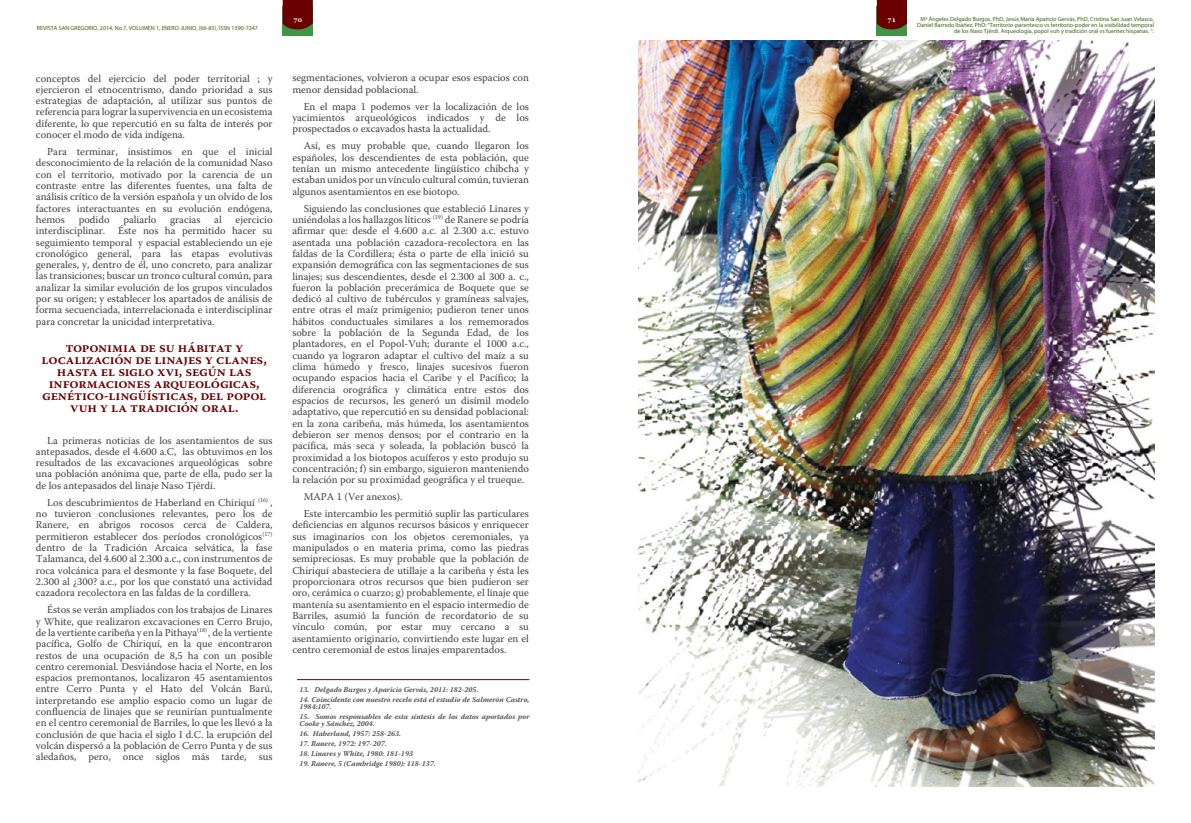
<style>
.page{position:relative;width:1191px;height:823px;background:#fff}
.page>*{position:absolute;margin:0;border:0;box-sizing:border-box;transform-origin:0 0}
.t1{font:600 14px/12px "Warnock Pro";letter-spacing:-.01em;color:#6b0000;text-align:center}
.t2{font:10.5px/11.3px "Warnock Pro";color:#414042;text-align:justify}
.t3{font:700 8px "Warnock Pro";color:#fff}
.t4{font:italic 700 7.5px/7px "Warnock Pro";color:#4d4d4f}
.t5{font:6px/6px "Myriad Pro";color:#406215;text-align:right}
</style>
<div class="page">
<div style="left:283px;top:6px;width:30px;height:29px;background:#3e9645"></div>
<svg style="left:283px;top:0;width:30px;height:29px"></svg>
<div style="left:876px;top:6px;width:31px;height:29px;background:#3e9645"></div>
<svg style="left:877px;top:0;width:30px;height:29px"></svg>
<img style="left:638px;top:41px;width:516px;height:744px">
<hr style="left:297px;top:678px;width:232px;height:1px;background:#6b0000">
<p class="t5" style="left:37px;top:25px;width:223px">REVISTA SAN GREGORIO, 2014, No.7, VOLUMEN 1, ENERO-JUNIO, (66-83), ISSN 1390-7247</p>
<p class="t2" style="left:36px;top:72px;width:238px">conceptos del ejercicio del poder territorial ; y ejercieron el etnocentrismo, dando prioridad a sus estrategias de adaptación, al utilizar sus puntos de referencia para lograr la supervivencia en un ecosistema diferente, lo que repercutió en su falta de interés por conocer el modo de vida indígena.</p>
<p class="t2" style="left:36px;top:146px;width:238px;text-indent:11px">Para terminar, insistimos en que el inicial desconocimiento de la relación de la comunidad Naso con el territorio, motivado por la carencia de un contraste entre las diferentes fuentes, una falta de análisis crítico de la versión española y un olvido de los factores interactuantes en su evolución endógena, hemos</p>
<p class="t2" style="left:79px;top:213px;width:32px">podido</p>
<p class="t2" style="left:123px;top:213px;width:35px">paliarlo</p>
<p class="t2" style="left:170px;top:213px;width:32px">gracias</p>
<p class="t2" style="left:214px;top:213px;width:9px">al</p>
<p class="t2" style="left:36px;top:213px;width:238px;text-indent:200px">ejercicio interdisciplinar. Éste nos ha permitido hacer su seguimiento temporal y espacial estableciendo un eje cronológico general, para las etapas evolutivas generales, y, dentro de él, uno concreto, para analizar las transiciones; buscar un tronco cultural común, para analizar la similar evolución de los grupos vinculados por su origen; y establecer los apartados de análisis de forma secuenciada, interrelacionada e interdisciplinar para concretar la unicidad interpretativa.</p>
<h1 class="t1" style="left:42px;top:341px;width:227px">TOPONIMIA DE SU HÁBITAT Y<br>LOCALIZACIÓN DE LINAJES Y CLANES,<br>HASTA EL SIGLO XVI, SEGÚN LAS<br>INFORMACIONES ARQUEOLÓGICAS,<br>GENÉTICO-LINGÜÍSTICAS, DEL POPOL<br>VUH Y LA TRADICIÓN ORAL.</h1>
<p class="t2" style="left:36px;top:434px;width:238px;text-indent:11px">La primeras noticias de los asentamientos de sus antepasados, desde el 4.600 a.C, las obtuvimos en los resultados de las excavaciones arqueológicas sobre una población anónima que, parte de ella, pudo ser la de los antepasados del linaje Naso Tjërdi.</p>
<p class="t2" style="left:36px;top:496px;width:238px;text-indent:11px">Los descubrimientos de Haberland en Chiriquí <sup>(16)</sup> , no tuvieron conclusiones relevantes, pero los de Ranere, en abrigos rocosos cerca de Caldera, permitieron establecer dos períodos cronológicos<sup>(17) </sup>dentro de la Tradición Arcaica selvática, la fase Talamanca, del 4.600 al 2.300 a.c., con instrumentos de roca volcánica para el desmonte y la fase Boquete, del 2.300 al ¿300? a.c., por los que constató una actividad cazadora recolectora en las faldas de la cordillera.</p>
<p class="t2" style="left:36px;top:603px;width:238px;text-indent:11px">Éstos se verán ampliados con los trabajos de Linares y White, que realizaron excavaciones en Cerro Brujo, de la vertiente caribeña y en la Pithaya<sup>(18)</sup> , de la vertiente pacífica, Golfo de Chiriquí, en la que encontraron restos de una ocupación de 8,5 ha con un posible centro ceremonial. Desviándose hacia el Norte, en los espacios premontanos, localizaron 45 asentamientos entre Cerro Punta y el Hato del Volcán Barú, interpretando ese amplio espacio como un lugar de confluencia de linajes que se reunirían puntualmente en el centro ceremonial de Barriles, lo que les llevó a la conclusión de que hacia el siglo I d.C. la erupción del volcán dispersó a la población de Cerro Punta y de sus aledaños, pero, once siglos más tarde, sus</p>
<p class="t3" style="left:293px;top:15px;width:10px">70</p>
<p class="t3" style="left:887px;top:15px;width:10px">71</p>
<p class="t5" style="left:917px;top:16px;width:238px">Mª Ángeles Delgado Burgos, PhD, Jesús María Aparicio Gervás, PhD, Cristina San Juan Velasco,<br>Daniel Barredo Ibáñez, PhD: “Territorio-parentesco vs territorio-poder en la visibilidad temporal de los Naso Tjërdi. Arqueología, popol vuh y tradición oral vs fuentes hispanas. ”.</p>
<p class="t2" style="left:292px;top:72px;width:238px">segmentaciones, volvieron a ocupar esos espacios con menor densidad poblacional.</p>
<p class="t2" style="left:292px;top:100px;width:238px;text-indent:11px">En el mapa 1 podemos ver la localización de los yacimientos arqueológicos indicados y de los prospectados o excavados hasta la actualidad.</p>
<p class="t2" style="left:292px;top:140px;width:238px;text-indent:11px">Así, es muy probable que, cuando llegaron los españoles, los descendientes de esta población, que tenían un mismo antecedente lingüístico chibcha y estaban unidos por un vínculo cultural común, tuvieran algunos asentamientos en ese biotopo.</p>
<p class="t2" style="left:292px;top:202px;width:238px;text-indent:11px">Siguiendo las conclusiones que estableció Linares y uniéndolas a los hallazgos líticos <sup>(19)</sup> de Ranere se podría afirmar que: desde el 4.600 a.c. al 2.300 a.c. estuvo asentada una población cazadora-recolectora en las faldas de la Cordillera; ésta o parte de ella inició su expansión demográfica con las segmentaciones de sus linajes; sus descendientes, desde el 2.300 al 300 a. c., fueron la población precerámica de Boquete que se dedicó al cultivo de tubérculos y gramíneas salvajes, entre otras el maíz primigenio; pudieron tener unos hábitos conductuales similares a los rememorados sobre la población de la Segunda Edad, de los plantadores, en el Popol-Vuh; durante el 1000 a.c., cuando ya lograron adaptar el cultivo del maíz a su clima húmedo y fresco, linajes sucesivos fueron ocupando espacios hacia el Caribe y el Pacífico; la diferencia orográfica y climática entre estos dos espacios de recursos, les generó un disímil modelo adaptativo, que repercutió en su densidad poblacional: en la zona caribeña, más húmeda, los asentamientos debieron ser menos densos; por el contrario en la pacífica, más seca y soleada, la población buscó la proximidad a los biotopos acuíferos y esto produjo su concentración; f) sin embargo, siguieron manteniendo la relación por su proximidad geográfica y el trueque.</p>
<p class="t2" style="left:304px;top:487px;width:227px;line-height:17px">MAPA 1 (Ver anexos).<br>Este intercambio les permitió suplir las particulares</p>
<p class="t2" style="left:292px;top:519px;width:238px">deficiencias en algunos recursos básicos y enriquecer sus imaginarios con los objetos ceremoniales, ya manipulados o en materia prima, como las piedras semipreciosas. Es muy probable que la población de Chiriquí abasteciera de utillaje a la caribeña y ésta les proporcionara otros recursos que bien pudieron ser oro, cerámica o cuarzo; g) probablemente, el linaje que mantenía su asentamiento en el espacio intermedio de Barriles, asumió la función de recordatorio de su vínculo común, por estar muy cercano a su asentamiento originario, convirtiendo este lugar en el centro ceremonial de estos linajes emparentados.</p>
<p class="t4" style="left:299px;top:686px;width:180px">13. Delgado Burgos y Aparicio Gervás, 2011: 182-205.</p>
<p class="t4" style="left:299px;top:695px;width:231px">14. Coincidente con nuestro recelo está el estudio de Salmerón Castro,<br>1984:107.</p>
<p class="t4" style="left:299px;top:712px;width:231px">15. Somos responsables de esta síntesis de los datos aportados por<br>Cooke y Sánchez, 2004.</p>
<p class="t4" style="left:299px;top:729px;width:103px">16. Haberland, 1957: 258-263.</p>
<p class="t4" style="left:299px;top:739px;width:89px">17. Ranere, 1972: 197-207.</p>
<p class="t4" style="left:299px;top:749px;width:115px">18. Linares y White, 1980: 181-193</p>
<p class="t4" style="left:299px;top:759px;width:138px">19. Ranere, 5 (Cambridge 1980): 118-137.</p>
</div>
